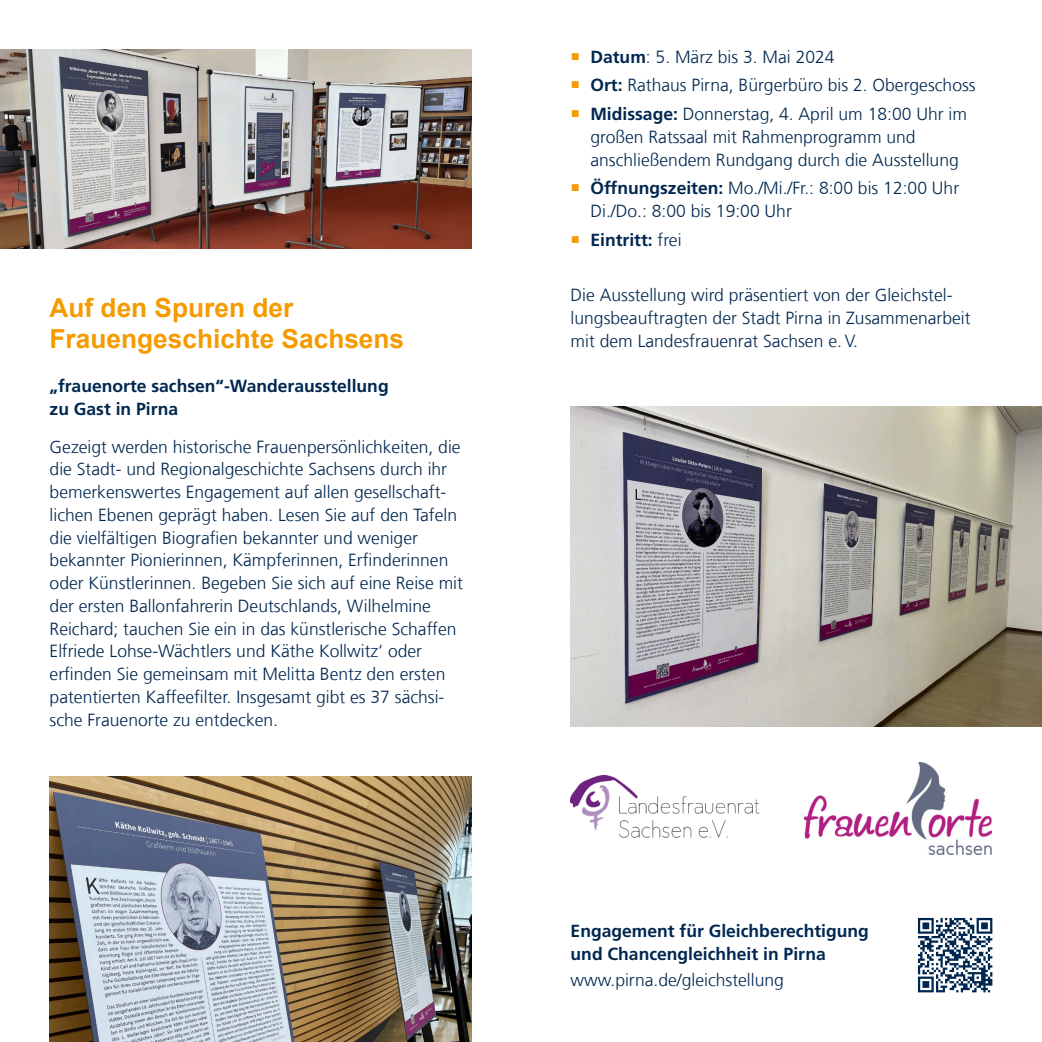
<style>
.page{position:relative;width:1042px;height:1042px;background:#fff}
.page>*{position:absolute;margin:0;border:0;box-sizing:border-box;transform-origin:0 0}
.t1{font:700 26.25px "Arial";color:#f59b00}
.t2{font:300 17.5px "Frutiger LT Com";color:#002750}
.t3{font:700 17.5px "Frutiger LT Com";color:#002750}
.s1{font-weight:700}
.s2{font-weight:300}
</style>
<div class="page">
<svg style="left:918px;top:918px;width:74px;height:74px"></svg>
<img style="left:0;top:50px;width:471px;height:198px">
<img style="left:50px;top:776px;width:421px;height:266px">
<img style="left:570px;top:406px;width:472px;height:321px">
<img style="left:570px;top:775px;width:189px;height:63px">
<img style="left:805px;top:762px;width:186px;height:92px">
<p class="t1" style="left:50px;top:297px;width:245px">Auf den Spuren der</p>
<p class="t1" style="left:50px;top:329px;width:356px">Frauengeschichte Sachsens</p>
<p class="t3" style="left:50px;top:379px;width:340px">„frauenorte sachsen“-Wanderausstellung</p>
<p class="t3" style="left:50px;top:401px;width:130px">zu Gast in Pirna</p>
<p class="t2" style="left:50px;top:439px;width:412px">Gezeigt werden historische Frauenpersönlichkeiten, die</p>
<p class="t2" style="left:50px;top:462px;width:399px">die Stadt- und Regionalgeschichte Sachsens durch ihr</p>
<p class="t2" style="left:50px;top:485px;width:398px">bemerkenswertes Engagement auf allen gesellschaft-</p>
<p class="t2" style="left:50px;top:508px;width:409px">lichen Ebenen geprägt haben. Lesen Sie auf den Tafeln</p>
<p class="t2" style="left:50px;top:530px;width:370px">die vielfältigen Biografien bekannter und weniger</p>
<p class="t2" style="left:50px;top:553px;width:400px">bekannter Pionierinnen, Kämpferinnen, Erfinderinnen</p>
<p class="t2" style="left:50px;top:576px;width:415px">oder Künstlerinnen. Begeben Sie sich auf eine Reise mit</p>
<p class="t2" style="left:50px;top:599px;width:383px">der ersten Ballonfahrerin Deutschlands, Wilhelmine</p>
<p class="t2" style="left:50px;top:621px;width:408px">Reichard; tauchen Sie ein in das künstlerische Schaffen</p>
<p class="t2" style="left:50px;top:644px;width:374px">Elfriede Lohse-Wächtlers und Käthe Kollwitz‘ oder</p>
<p class="t2" style="left:50px;top:667px;width:397px">erfinden Sie gemeinsam mit Melitta Bentz den ersten</p>
<p class="t2" style="left:50px;top:690px;width:396px">patentierten Kaffeefilter. Insgesamt gibt es 37 sächsi-</p>
<p class="t2" style="left:50px;top:712px;width:230px">sche Frauenorte zu entdecken.</p>
<p class="t2" style="left:590px;top:50px;width:246px"><span class="s1">Datum</span>: 5. März bis 3. Mai 2024</p>
<p class="t2" style="left:590px;top:78px;width:387px"><span class="s1">Ort:</span> Rathaus Pirna, Bürgerbüro bis 2. Obergeschoss</p>
<p class="t2" style="left:590px;top:107px;width:378px"><span class="s1">Midissage:</span> Donnerstag, 4. April um 18:00 Uhr im</p>
<p class="t2" style="left:590px;top:130px;width:327px">großen Ratssaal mit Rahmenprogramm und</p>
<p class="t2" style="left:590px;top:153px;width:370px">anschließendem Rundgang durch die Ausstellung</p>
<p class="t2" style="left:590px;top:181px;width:370px"><span class="s1">Öffnungszeiten:</span> Mo./Mi./Fr.: 8:00 bis 12:00 Uhr</p>
<p class="t2" style="left:590px;top:204px;width:203px">Di./Do.: 8:00 bis 19:00 Uhr</p>
<p class="t3" style="left:590px;top:233px;width:93px">Eintritt: <span class="s2">frei</span></p>
<p class="t2" style="left:570px;top:288px;width:383px">Die Ausstellung wird präsentiert von der Gleichstel-</p>
<p class="t2" style="left:570px;top:311px;width:401px">lungsbeauftragten der Stadt Pirna in Zusammenarbeit</p>
<p class="t2" style="left:570px;top:334px;width:289px">mit dem Landesfrauenrat Sachsen e. V.</p>
<p class="t3" style="left:570px;top:924px;width:300px">Engagement für Gleichberechtigung</p>
<p class="t3" style="left:570px;top:947px;width:257px">und Chancengleichheit in Pirna</p>
<p class="t2" style="left:570px;top:973px;width:215px">www.pirna.de/gleichstellung</p>
</div>
